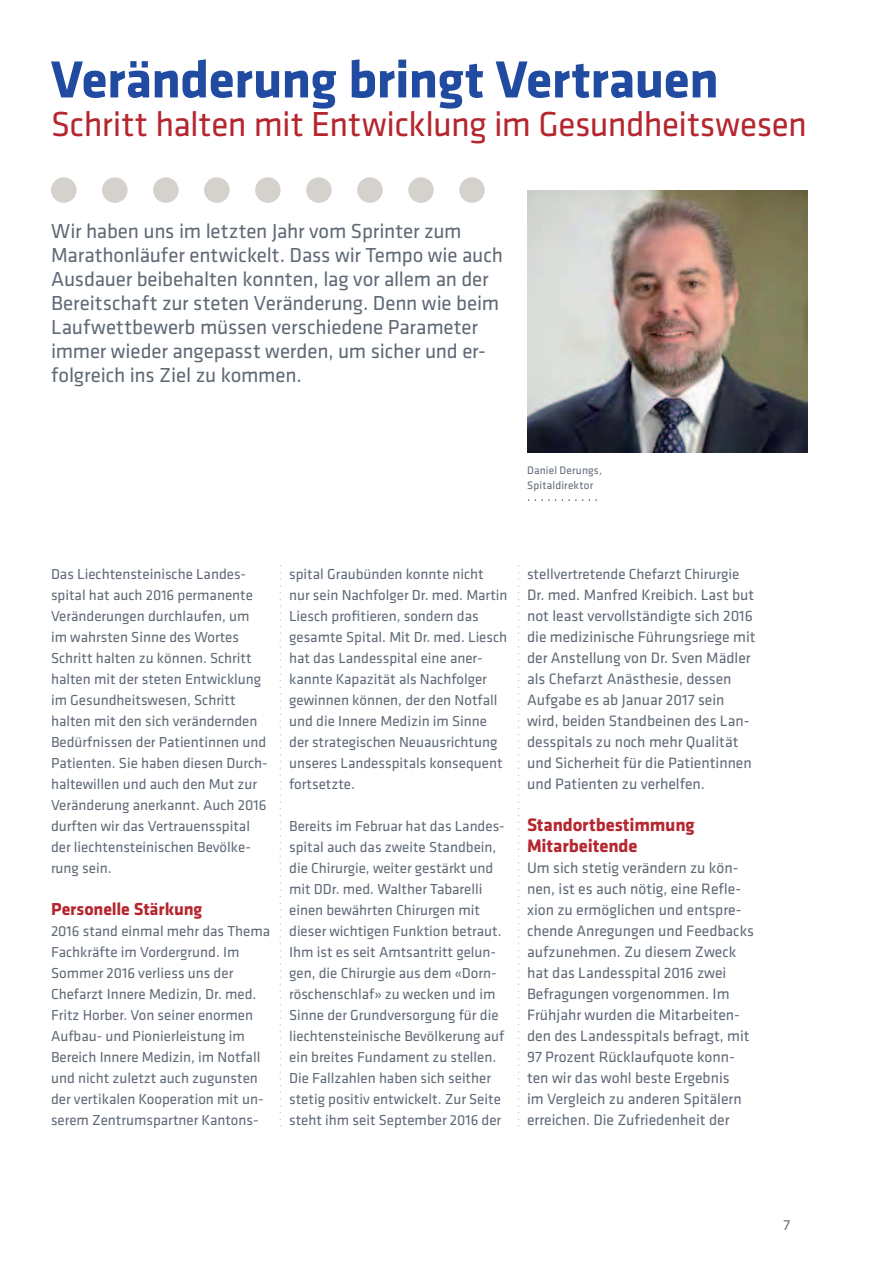
<style>
.page{position:relative;width:893px;height:1263px;background:#fff}
.page>*{position:absolute;margin:0;border:0;box-sizing:border-box;transform-origin:0 0}
.t1{font:700 54px "Klavika";letter-spacing:-.015em;color:#214ba0}
.t2{font:36px "Klavika";letter-spacing:-.01em;color:#b5262f}
.t3{font:21px/24px "Klavika";letter-spacing:-.01em;color:#5f6976}
.t4{font:700 18.75px/21px "Klavika";letter-spacing:-.01em;color:#b5262f}
.t5{font:700 18px "Klavika";letter-spacing:-.01em;color:#b5262f}
.t6{font:15.6px/21px "Klavika";color:#5f6976}
.t7{font:15px/21px "Klavika";color:#5f6976}
.t8{font:11.25px/15px "Klavika";letter-spacing:.015em;color:#5f6976}
</style>
<div class="page">
<svg style="left:562px;top:499px;width:21px;height:2px"></svg>
<svg style="left:535px;top:499px;width:21px;height:2px"></svg>
<img style="left:527px;top:190px;width:281px;height:262px">
<div style="left:51px;top:177px;width:26px;height:26px;background:#d5d2cd;border-radius:50%"></div>
<div style="left:102px;top:177px;width:26px;height:26px;background:#d5d2cd;border-radius:50%"></div>
<div style="left:153px;top:177px;width:26px;height:26px;background:#d5d2cd;border-radius:50%"></div>
<div style="left:204px;top:177px;width:26px;height:26px;background:#d5d2cd;border-radius:50%"></div>
<div style="left:255px;top:177px;width:26px;height:26px;background:#d5d2cd;border-radius:50%"></div>
<div style="left:306px;top:177px;width:26px;height:26px;background:#d5d2cd;border-radius:50%"></div>
<div style="left:357px;top:177px;width:26px;height:26px;background:#d5d2cd;border-radius:50%"></div>
<div style="left:408px;top:177px;width:26px;height:26px;background:#d5d2cd;border-radius:50%"></div>
<div style="left:459px;top:177px;width:26px;height:26px;background:#d5d2cd;border-radius:50%"></div>
<h1 class="t1" style="left:51px;top:59px;width:669px">Veränderung bringt Vertrauen</h1>
<h2 class="t2" style="left:51px;top:111px;width:757px">Schritt halten mit Entwicklung im Gesundheitswesen</h2>
<p class="t3" style="left:51px;top:221px;width:453px">Wir haben uns im letzten Jahr vom Sprinter zum Marathonläufer entwickelt. Dass wir Tempo wie auch Ausdauer beibehalten konnten, lag vor allem an der Bereitschaft zur steten Veränderung. Denn wie beim Laufwettbewerb müssen verschiedene Parameter immer wieder angepasst werden, um sicher und er&shy;folgreich ins Ziel zu kommen.</p>
<p class="t8" style="left:527px;top:464px;width:76px">Daniel Derungs,<br>Spitaldirektor</p>
<p class="t7" style="left:51px;top:565px;width:218px">Das Liechtensteinische Landes&shy;spital hat auch 2016 permanente<br>Veränderungen durchlaufen, um im wahrsten Sinne des Wortes<br>Schritt halten zu können. Schritt halten mit der steten Entwicklung im Gesundheitswesen, Schritt halten mit den sich verändernden<br>Bedürfnissen der Patientinnen und<br>Patienten. Sie haben diesen Durch&shy;haltewillen und auch den Mut zur<br>Veränderung anerkannt. Auch 2016 durften wir das Vertrauensspital der liechtensteinischen Bevölke&shy;rung sein.</p>
<p class="t5" style="left:51px;top:902px;width:153px">Personelle Stärkung</p>
<p class="t7" style="left:51px;top:922px;width:221px">2016 stand einmal mehr das Thema<br>Fachkräfte im Vordergrund. Im<br>Sommer 2016 verliess uns der<br>Chefarzt Innere Medizin, Dr. med.<br>Fritz Horber. Von seiner enormen<br>Aufbau- und Pionierleistung im<br>Bereich Innere Medizin, im Notfall und nicht zuletzt auch zugunsten der vertikalen Kooperation mit un&shy;serem Zentrumspartner Kantons-</p>
<p class="t7" style="left:289px;top:565px;width:220px">spital Graubünden konnte nicht nur sein Nachfolger Dr. med. Martin<br>Liesch profitieren, sondern das gesamte Spital. Mit Dr. med. Liesch hat das Landesspital eine aner&shy;kannte Kapazität als Nachfolger gewinnen können, der den Notfall und die Innere Medizin im Sinne der strategischen Neuausrichtung unseres Landesspitals konsequent fortsetzte.</p>
<p class="t7" style="left:289px;top:817px;width:217px">Bereits im Februar hat das Landes&shy;spital auch das zweite Standbein, die Chirurgie, weiter gestärkt und mit DDr. med. Walther Tabarelli einen bewährten Chirurgen mit dieser wichtigen Funktion betraut.<br>Ihm ist es seit Amtsantritt gelun&shy;gen, die Chirurgie aus dem «Dorn&shy;röschenschlaf» zu wecken und im Sinne der Grundversorgung für die liechtensteinische Bevölkerung auf ein breites Fundament zu stellen.<br>Die Fallzahlen haben sich seither stetig positiv entwickelt. Zur Seite steht ihm seit September 2016 der</p>
<p class="t7" style="left:527px;top:565px;width:214px">stellvertretende Chefarzt Chirurgie</p>
<p class="t6" style="left:527px;top:586px;width:230px">Dr. med. Manfred Kreibich. Last but not least vervollständigte sich 2016 die medizinische Führungsriege mit der Anstellung von Dr. Sven Mädler als Chefarzt Anästhesie, dessen Aufgabe es ab Januar 2017 sein wird, beiden Standbeinen des Lan&shy;desspitals zu noch mehr Qualität und Sicherheit für die Patientinnen und Patienten zu verhelfen.</p>
<p class="t4" style="left:527px;top:816px;width:169px">Standortbestimmung<br>Mitarbeitende</p>
<p class="t6" style="left:527px;top:859px;width:229px">Um sich stetig verändern zu kön&shy;nen, ist es auch nötig, eine Refle&shy;xion zu ermöglichen und entspre&shy;chende Anregungen und Feedbacks aufzunehmen. Zu diesem Zweck hat das Landesspital 2016 zwei<br>Befragungen vorgenommen. Im<br>Frühjahr wurden die Mitarbeiten&shy;den des Landesspitals befragt, mit<br>97 Prozent Rücklaufquote konn&shy;ten wir das wohl beste Ergebnis<br>im Vergleich zu anderen Spitälern erreichen. Die Zufriedenheit der</p>
<p class="t7" style="left:783px;top:1216px;width:8px">7</p>
</div>
